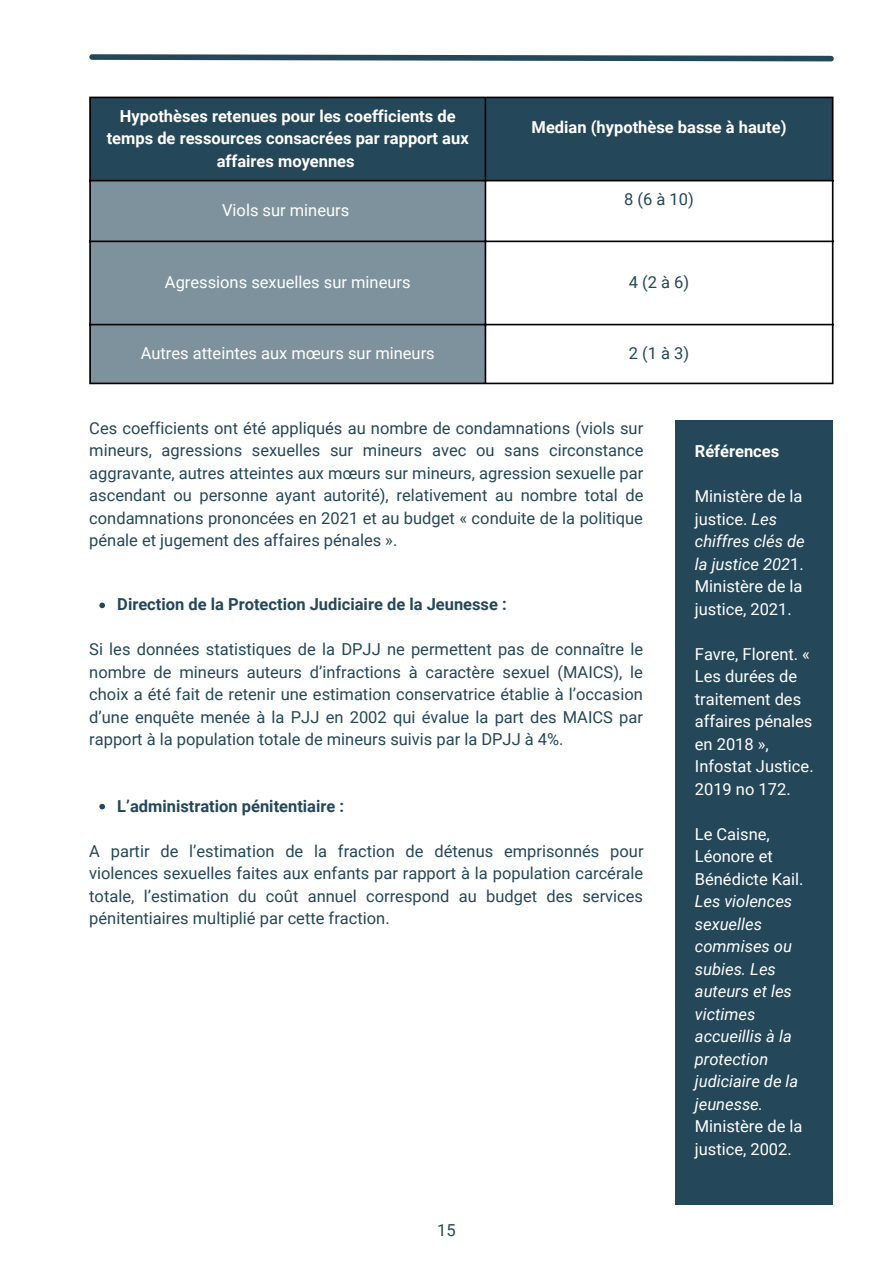
<style>
.page{position:relative;width:893px;height:1264px;background:#fff}
.page>*{position:absolute;margin:0;border:0;box-sizing:border-box;transform-origin:0 0}
.t1{font:16.5px/22.5px "Roboto";color:#24475a;text-align:justify}
.t2{font:16.5px/22.5px "Roboto";color:#fff}
.t3{font:italic 16.5px/22.5px "Roboto";color:#fff}
.t4{font:700 16.5px/22.5px "Roboto";color:#fff;text-align:center}
.t5{font:700 16.5px "Roboto";color:#24475a}
.s1{font-style:italic}
.s2{font-style:normal}
</style>
<div class="page">
<div style="left:91px;top:98px;width:740px;height:82px;background:#25475a"></div>
<div style="left:91px;top:181px;width:393px;height:201px;background:#7e929d"></div>
<hr style="left:89px;top:98px;width:2px;height:284px;background:#000">
<hr style="left:484px;top:98px;width:2px;height:284px;background:#000">
<hr style="left:831px;top:98px;width:2px;height:284px;background:#000">
<hr style="left:89px;top:97px;width:744px;height:1px;background:#000">
<hr style="left:89px;top:180px;width:744px;height:1px;background:#000">
<hr style="left:89px;top:240px;width:744px;height:2px;background:#000">
<hr style="left:89px;top:324px;width:744px;height:1px;background:#000">
<hr style="left:89px;top:382px;width:744px;height:2px;background:#000">
<div style="left:675px;top:420px;width:158px;height:784px;background:#25475a"></div>
<svg style="left:89px;top:54px;width:745px;height:8px"></svg>
<svg style="left:99px;top:602px;width:6px;height:6px"></svg>
<svg style="left:99px;top:803px;width:6px;height:6px"></svg>
<p class="t4" style="left:107px;top:105px;width:363px">Hypothèses retenues pour les coefficients de temps de ressources consacrées par rapport aux affaires moyennes</p>
<p class="t4" style="left:531px;top:116px;width:256px">Median (hypothèse basse à haute)</p>
<p class="t2" style="left:222px;top:199px;width:129px">Viols sur mineurs</p>
<p class="t1" style="left:624px;top:188px;width:71px">8 (6 à 10)</p>
<p class="t2" style="left:165px;top:271px;width:247px">Agressions sexuelles sur mineurs</p>
<p class="t1" style="left:629px;top:271px;width:62px">4(2à6)</p>
<p class="t2" style="left:141px;top:342px;width:295px">Autres atteintes aux mœurs sur mineurs</p>
<p class="t1" style="left:629px;top:342px;width:62px">2(1à3)</p>
<p class="t1" style="left:89px;top:417px;width:556px">Ces coefficients ont été appliqués au nombre de condamnations (viols sur mineurs, agressions sexuelles sur mineurs avec ou sans circonstance aggravante, autres atteintes aux mœurs sur mineurs, agression sexuelle par ascendant ou personne ayant autorité), relativement au nombre total de condamnations prononcées en 2021 et au budget « conduite de la politique pénale et jugement des affaires pénales ».</p>
<p class="t5" style="left:117px;top:595px;width:391px">Direction de la Protection Judiciaire de la Jeunesse :</p>
<p class="t1" style="left:89px;top:638px;width:555px">Si les données statistiques de la DPJJ ne permettent pas de connaître le nombre de mineurs auteurs d’infractions à caractère sexuel (MAICS), le choix a été fait de retenir une estimation conservatrice établie à l’occasion d’une enquête menée à la PJJ en 2002 qui évalue la part des MAICS par rapport à la population totale de mineurs suivis par la DPJJ à 4%.</p>
<p class="t5" style="left:117px;top:796px;width:228px">L’administration pénitentiaire :</p>
<p class="t1" style="left:89px;top:839px;width:555px">A partir de l’estimation de la fraction de détenus emprisonnés pour violences sexuelles faites aux enfants par rapport à la population carcérale totale, l’estimation du coût annuel correspond au budget des services pénitentiaires multiplié par cette fraction.</p>
<p class="t1" style="left:437px;top:1219px;width:20px">15</p>
<p class="t4" style="left:694px;top:440px;width:86px">Références</p>
<p class="t2" style="left:694px;top:485px;width:111px">Ministère de la justice. <span class="s1">Les chiffres clés de la justice 202</span>1.<br>Ministère de la justice, 2021.</p>
<p class="t2" style="left:694px;top:643px;width:120px">Favre, Florent. «<br>Les durées de traitement des affaires pénales en 2018 »,<br>Infostat Justice.<br>2019 no 172.</p>
<p class="t3" style="left:694px;top:822px;width:110px"><span class="s2">Le Caisne,<br>Léonore et<br>Bénédicte Kail.<br></span>Les violences sexuelles commises ou subies. Les auteurs et les victimes accueillis à la protection judiciaire de la jeunesse.<br><span class="s2">Ministère de la justice, 2002.</span></p>
</div>
